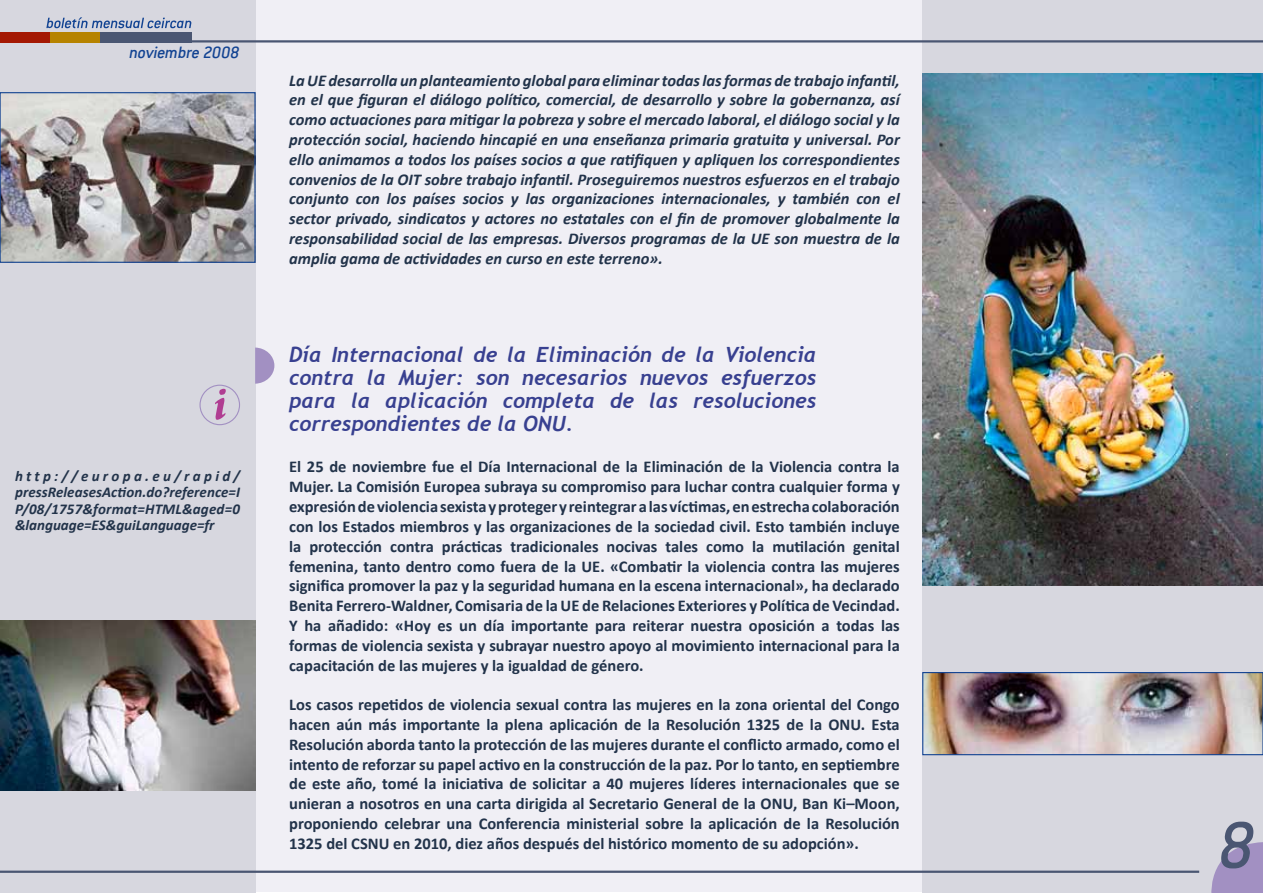
<style>
.page{position:relative;width:1263px;height:893px;background:#fff}
.page>*{position:absolute;margin:0;border:0;box-sizing:border-box;transform-origin:0 0}
.t1{font:italic 500 72px "Conduit ITC";color:#4a5672}
.t2{font:italic 700 21px/23.1px "Trebuchet";color:#384090;text-align:justify}
.t3{font:italic 500 18px "Conduit ITC";letter-spacing:-.01em;color:#124392}
.t4{font:700 16.5px/19.8px "Calibri";color:#22334a;text-align:justify}
.t5{font:italic 700 16.5px/19.8px "Calibri";color:#22334a;text-align:justify}
.t6{font:italic 700 15px/16.5px "Calibri";color:#22334a;text-align:justify}
</style>
<div class="page">
<div style="left:0;top:1px;width:1262px;height:891px;background:#f0eff5"></div>
<div style="left:0;top:0;width:255px;height:893px;background:#d7d7df"></div>
<div style="left:923px;top:0;width:340px;height:893px;background:#d7d7df"></div>
<div style="left:0;top:32px;width:50px;height:11px;background:#a41803"></div>
<div style="left:50px;top:32px;width:50px;height:11px;background:#b68300"></div>
<div style="left:100px;top:32px;width:91px;height:11px;background:#4a5672"></div>
<svg style="left:46px;top:17px;width:145px;height:11px"></svg>
<hr style="left:0;top:871px;width:1199px;height:2px;background:#4a5672">
<hr style="left:173px;top:40px;width:1090px;height:3px;background:#4a5672">
<svg style="left:1211px;top:842px;width:52px;height:51px"></svg>
<svg style="left:255px;top:348px;width:19px;height:36px"></svg>
<img style="left:2px;top:94px;width:252px;height:167px">
<div style="left:0;top:92px;width:256px;height:171px;border:1px solid #124392"></div>
<img style="left:923px;top:73px;width:340px;height:512px">
<div style="left:199px;top:385px;width:41px;height:40px;border:1px solid #a290c2;border-radius:50%"></div>
<svg style="left:215px;top:389px;width:11px;height:31px"></svg>
<img style="left:924px;top:674px;width:337px;height:79px">
<div style="left:922px;top:672px;width:341px;height:83px;border:1px solid #124392"></div>
<img style="left:0;top:621px;width:256px;height:170px">
<p class="t3" style="left:129px;top:42px;width:112px">noviembre 2008</p>
<p class="t6" style="left:15px;top:467px;width:227px">http://europa.eu/rapid/ pressReleasesAction.do?reference=I P/08/1757&amp;format=HTML&amp;aged=0 &amp;language=ES&amp;guiLanguage=fr</p>
<p class="t5" style="left:289px;top:69px;width:612px">La UE desarrolla un planteamiento global para eliminar todas las formas de trabajo infantil, en el que figuran el diálogo político, comercial, de desarrollo y sobre la gobernanza, así como actuaciones para mitigar la pobreza y sobre el mercado laboral, el diálogo social y la protección social, haciendo hincapié en una enseñanza primaria gratuita y universal. Por ello animamos a todos los países socios a que ratifiquen y apliquen los correspondientes convenios de la OIT sobre trabajo infantil. Proseguiremos nuestros esfuerzos en el trabajo conjunto con los países socios y las organizaciones internacionales, y también con el sector privado, sindicatos y actores no estatales con el fin de promover globalmente la responsabilidad social de las empresas. Diversos programas de la UE son muestra de la amplia gama de actividades en curso en este terreno».</p>
<p class="t2" style="left:289px;top:343px;width:529px">Día Internacional de la Eliminación de la Violencia contra la Mujer: son necesarios nuevos esfuerzos para la aplicación completa de las resoluciones correspondientes de la ONU.</p>
<p class="t4" style="left:289px;top:456px;width:612px">El 25 de noviembre fue el Día Internacional de la Eliminación de la Violencia contra la Mujer. La Comisión Europea subraya su compromiso para luchar contra cualquier forma y expresión de violencia sexista y proteger y reintegrar a las víctimas, en estrecha colaboración con los Estados miembros y las organizaciones de la sociedad civil. Esto también incluye la protección contra prácticas tradicionales nocivas tales como la mutilación genital femenina, tanto dentro como fuera de la UE. «Combatir la violencia contra las mujeres significa promover la paz y la seguridad humana en la escena internacional», ha declarado Benita Ferrero-Waldner, Comisaria de la UE de Relaciones Exteriores y Política de Vecindad.<br>Y ha añadido: «Hoy es un día importante para reiterar nuestra oposición a todas las formas de violencia sexista y subrayar nuestro apoyo al movimiento internacional para la capacitación de las mujeres y la igualdad de género.</p>
<p class="t4" style="left:289px;top:694px;width:612px">Los casos repetidos de violencia sexual contra las mujeres en la zona oriental del Congo hacen aún más importante la plena aplicación de la Resolución 1325 de la ONU. Esta Resolución aborda tanto la protección de las mujeres durante el conflicto armado, como el intento de reforzar su papel activo en la construcción de la paz. Por lo tanto, en septiembre de este año, tomé la iniciativa de solicitar a 40 mujeres líderes internacionales que se unieran a nosotros en una carta dirigida al Secretario General de la ONU, Ban Ki–Moon, proponiendo celebrar una Conferencia ministerial sobre la aplicación de la Resolución 1325 del CSNU en 2010, diez años después del histórico momento de su adopción».</p>
<h1 class="t1" style="left:1219px;top:805px;width:38px">8</h1>
</div>
